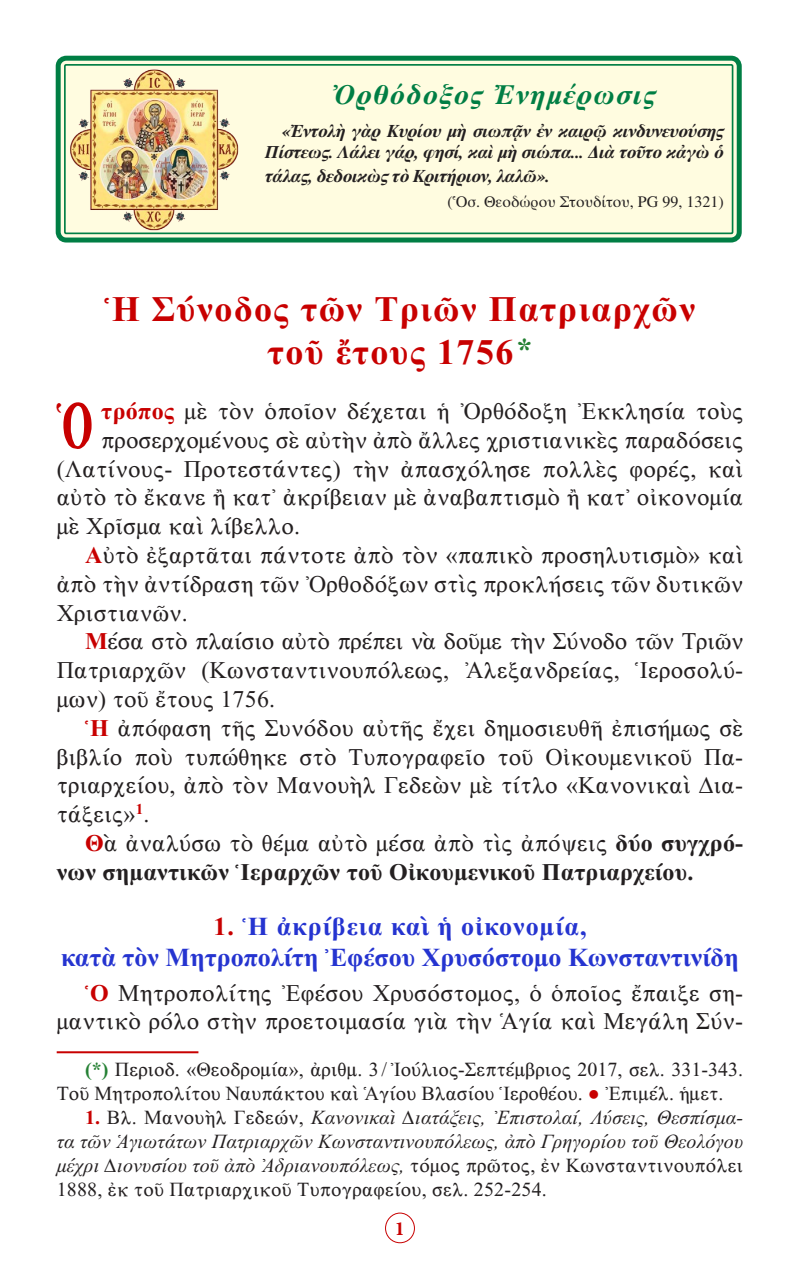
<style>
.page{position:relative;width:800px;height:1270px;background:#fff}
.page>*{position:absolute;margin:0;border:0;box-sizing:border-box;transform-origin:0 0}
.t1{font:48.8px "BYZIMAK";color:#c80000}
.t2{font:36px "CTOS New Times Bold Test 1";letter-spacing:.04em;color:#c80000}
.t3{font:italic 700 28px "CTOS Times Pro";letter-spacing:.05em;color:#007e44}
.t4{font:26px "CTOS New Times Bold Test 1";color:#2534d0}
.t5{font:26px "CTOS New Times Bold Test 1";letter-spacing:.04em;color:#2534d0}
.t6{font:24px/28.8px "CTOS New Times Roman Test 1";letter-spacing:.01em;color:#231f20;text-align:justify}
.t7{font:24px/28.8px "CTOS New Times Bold Test 1";letter-spacing:.01em;color:#231f20}
.Parapombes{font:20px/24px "CTOS New Times Italic Test 1";letter-spacing:.01em;color:#231f20;text-align:justify}
.Parapombes-2{font:20px/24px "CTOS New Times Roman Test 1";color:#231f20}
.t8{font:700 20px "Minion Pro";color:#c80000}
.t9{font:italic 700 18px/21.6px "CTOS Times Pro";letter-spacing:-.02em;color:#231f20;text-align:right}
.t10{font:16px "CTOS Times Pro";color:#231f20}
.s1{font-size:32px;color:#258134}
.s2{font-size:65px}
.s3{font-family:"CTOS New Times Bold Test 1";color:#c80000}
.s4{color:#c80000}
.s5{font-family:"CTOS New Times Roman Test 1"}
.s6{font-family:"CTOS New Times Bold Test 1";color:#258134}
.s7{font-family:"Palatino Linotype";color:#c80000}
</style>
<div class="page">
<div style="left:385px;top:1213px;width:30px;height:30px;border:1px solid #c80000;border-radius:50%"></div>
<hr style="left:57px;top:1051px;width:141px;height:2px;background:#c80000">
<div style="left:61px;top:61px;width:676px;height:177px;background:#fffce0;border-radius:6px"></div>
<div style="left:56px;top:56px;width:686px;height:187px;border:5px solid #007e44;border-radius:8px"></div>
<div style="left:64px;top:64px;width:669px;height:170px;border:2px solid #007e44;border-radius:2px"></div>
<img style="left:70px;top:69px;width:169px;height:162px">
<p class="t3" style="left:333px;top:78px;width:324px">Ὀρθόδοξος Ἐνημέρωσις</p>
<p class="t9" style="left:265px;top:120px;width:460px">«Ἐντολὴ γὰρ Κυρίου μὴ σιωπᾷν ἐν καιρῷ κινδυνευούσης<br>Πίστεως. Λάλει γάρ, φησί, καὶ μὴ σιώπα... Διὰ τοῦτο κἀγὼ ὁ</p>
<p class="t9" style="left:265px;top:165px;width:286px">τάλας, δεδοικὼς τὸ Κριτήριον, λαλῶ».</p>
<p class="t10" style="left:447px;top:193px;width:278px">(Ὁσ. Θεοδώρου Στουδίτου, PG 99, 1321)</p>
<p class="t2" style="left:105px;top:289px;width:592px">Ἡ Σύνοδος τῶν Τριῶν Πατριαρχῶν</p>
<p class="t2" style="left:268px;top:332px;width:266px">τοῦ ἔτους 1756<span class="s1">*</span></p>
<p class="t1" style="left:51px;top:392px;width:44px">῾<span class="s2">Ο</span></p>
<p class="t6" style="left:101px;top:397px;width:644px"><span class="s3">τρόπος</span> µὲ τὸν ὁποῖον δέχεται ἡ Ὀρθόδοξη Ἐκκλησία τοὺς</p>
<p class="t6" style="left:101px;top:425px;width:644px">προσερχοµένους σὲ αὐτὴν ἀπὸ ἄλλες χριστιανικὲς παραδόσεις</p>
<p class="t6" style="left:57px;top:454px;width:688px">(Λατίνους- Προτεστάντες) τὴν ἀπασχόλησε πολλὲς φορές, καὶ</p>
<p class="t6" style="left:57px;top:483px;width:688px">αὐτὸ τὸ ἔκανε ἢ κατ᾿ ἀκρίβειαν µὲ ἀναβαπτισµὸ ἢ κατ᾿ οἰκονοµία</p>
<p class="t6" style="left:57px;top:512px;width:245px">µὲ Χρῖσµα καὶ λίβελλο.</p>
<p class="t6" style="left:57px;top:541px;width:688px;text-indent:28px"><span class="s3">Α</span>ὐτὸ ἐξαρτᾶται πάντοτε ἀπὸ τὸν «παπικὸ προσηλυτισµὸ» καὶ ἀπὸ τὴν ἀντίδραση τῶν Ὀρθοδόξων στὶς προκλήσεις τῶν δυτικῶν Χριστιανῶν.</p>
<p class="t6" style="left:57px;top:627px;width:688px;text-indent:28px"><span class="s3">Μ</span>έσα στὸ πλαίσιο αὐτὸ πρέπει νὰ δοῦµε τὴν Σύνοδο τῶν Τριῶν Πατριαρχῶν (Κωνσταντινουπόλεως, Ἀλεξανδρείας, Ἱεροσολύ&shy;µων) τοῦ ἔτους 1756.</p>
<p class="t6" style="left:57px;top:713px;width:688px;text-indent:28px"><span class="s3">Ἡ</span> ἀπόφαση τῆς Συνόδου αὐτῆς ἔχει δηµοσιευθῆ ἐπισήµως σὲ βιβλίο ποὺ τυπώθηκε στὸ Τυπογραφεῖο τοῦ Οἰκουµενικοῦ Πα&shy;τριαρχείου, ἀπὸ τὸν Μανουὴλ Γεδεὼν µὲ τίτλο «Κανονικαὶ ∆ια&shy;τάξεις»<sup>1</sup>.</p>
<p class="t7" style="left:57px;top:829px;width:688px;text-indent:28px"><span class="s4">Θ</span><span class="s5">ὰ ἀναλύσω τὸ θέµα αὐτὸ µέσα ἀπὸ τὶς ἀπόψεις</span> δύο συγχρό&shy;νων σηµαντικῶν Ἱεραρχῶν τοῦ Οἰκουµενικοῦ Πατριαρχείου.</p>
<p class="t5" style="left:213px;top:912px;width:374px"><span class="s4">1.</span> Ἡ ἀκρίβεια καὶ ἡ οἰκονοµία,</p>
<p class="t4" style="left:61px;top:943px;width:679px">κατὰ τὸν Μητροπολίτη Ἐφέσου Χρυσόστοµο Κωνσταντινίδη</p>
<p class="t6" style="left:57px;top:978px;width:688px;text-align:right"><span class="s3">Ὁ</span> Μητροπολίτης Ἐφέσου Χρυσόστοµος, ὁ ὁποῖος ἔπαιξε ση&shy;µαντικὸ ρόλο στὴν προετοιµασία γιὰ τὴν Ἁγία καὶ Μεγάλη Σύν-</p>
<p class="Parapombes-2" style="left:57px;top:1058px;width:688px;text-indent:28px"><span class="s6">(*)</span> Περιοδ. «Θεοδρομία», ἀριθμ. 3/ Ἰούλιος-Σεπτέμβριος 2017, σελ. 331-343.<br>Τοῦ Μητροπολίτου Ναυπάκτου καὶ Ἁγίου Βλασίου Ἱεροθέου. <span class="s7">●</span> Ἐπιμέλ. ἡμετ.</p>
<p class="Parapombes" style="left:57px;top:1106px;width:688px;text-indent:28px"><span class="s3">1.</span> <span class="s5">Βλ. Μανουὴλ Γεδεών,</span> Κανονικαὶ ∆ιατάξεις, Ἐπιστολαί, Λύσεις, Θεσπίσµα&shy;τα τῶν Ἁγιωτάτων Πατριαρχῶν Κωνσταντινουπόλεως, ἀπὸ Γρηγορίου τοῦ Θεολόγου µέχρι ∆ιονυσίου τοῦ ἀπὸ Ἀδριανουπόλεως, <span class="s5">τόµος πρῶτος, ἐν Κωνσταντινουπόλει 1888, ἐκ τοῦ Πατριαρχικοῦ Τυπογραφείου, σελ. 252-254.</span></p>
<p class="t8" style="left:395px;top:1214px;width:11px">1</p>
</div>
